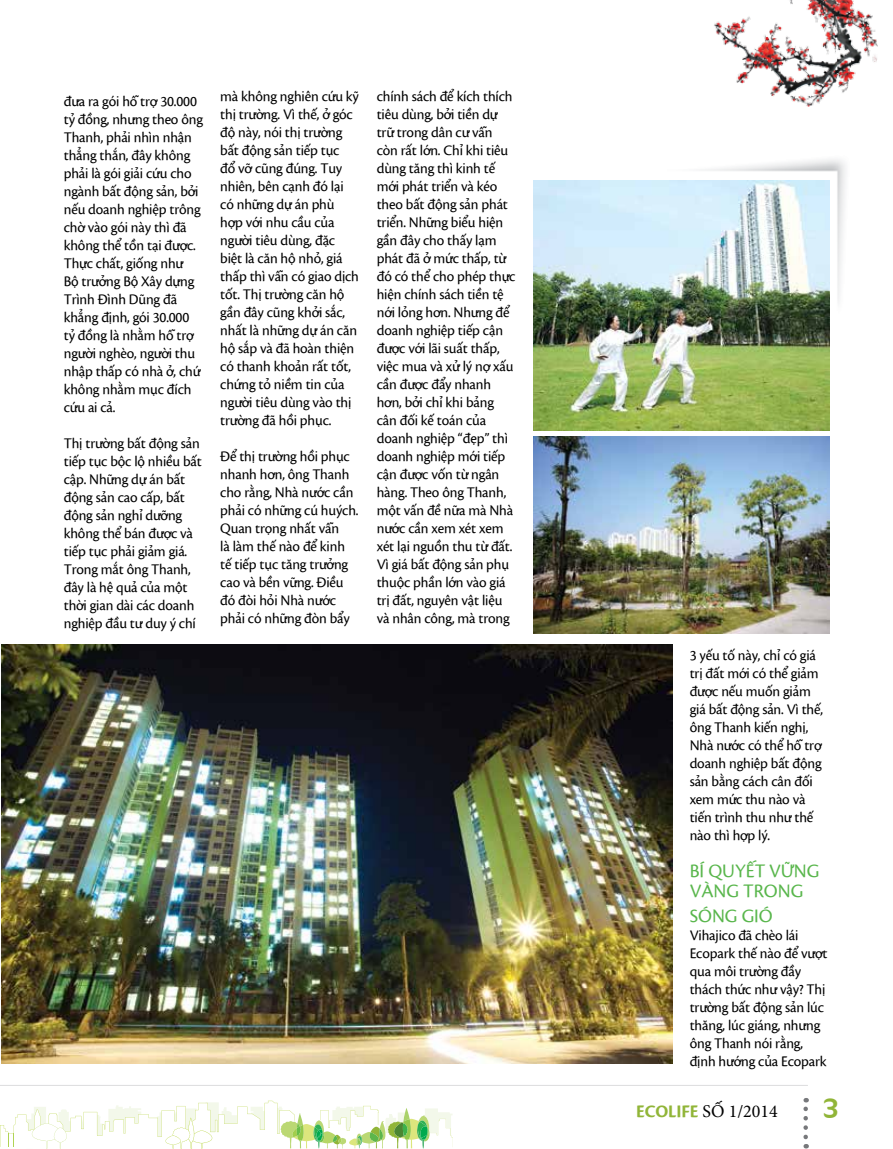
<style>
.page{position:relative;width:893px;height:1149px;background:#fff}
.page>*{position:absolute;margin:0;border:0;box-sizing:border-box;transform-origin:0 0}
.t1{font:28.5px "Cocon VU Bold";color:#91b538}
.t2{font:19.5px/19.5px "Cronos VU";color:#59b64c}
.t3{font:18px "Minion Pro";color:#000}
.t4{font:15px/18px "Cronos VU";letter-spacing:-.01em;color:#000}
.s1{font-family:"Cronos VU Bold";color:#91b538}
</style>
<div class="page">
<svg style="left:0;top:1100px;width:453px;height:48px"></svg>
<hr style="left:0;top:1084px;width:808px;height:1px;background:#dcddde">
<svg style="left:803px;top:1098px;width:5px;height:38px"></svg>
<img style="left:714px;top:0;width:164px;height:106px">
<img style="left:705px;top:159px;width:141px;height:181px">
<img style="left:533px;top:436px;width:296px;height:197px">
<img style="left:2px;top:644px;width:671px;height:419px">
<img style="left:533px;top:180px;width:296px;height:250px">
<p class="t4" style="left:64px;top:91px;width:141px">đưa ra gói hỗ trợ 30.000 tỷ đồng, nhưng theo ông<br>Thanh, phải nhìn nhận thẳng thắn, đây không phải là gói giải cứu cho ngành bất động sản, bởi nếu doanh nghiệp trông chờ vào gói này thì đã không thể tồn tại được.<br>Thực chất, giống như<br>Bộ trưởng Bộ Xây dựng<br>Trình Đình Dũng đã khẳng định, gói 30.000 tỷ đồng là nhằm hỗ trợ người nghèo, người thu nhập thấp có nhà ở, chứ không nhằm mục đích cứu ai cả.</p>
<p class="t4" style="left:64px;top:433px;width:140px">Thị trường bất động sản tiếp tục bộc lộ nhiều bất cập. Những dự án bất động sản cao cấp, bất động sản nghỉ dưỡng không thể bán được và tiếp tục phải giảm giá.<br>Trong mắt ông Thanh, đây là hệ quả của một thời gian dài các doanh nghiệp đầu tư duy ý chí</p>
<p class="t4" style="left:220px;top:86px;width:140px">mà không nghiên cứu kỹ thị trường. Vì thế, ở góc độ này, nói thị trường bất động sản tiếp tục<br>đổ vỡ cũng đúng. Tuy nhiên, bên cạnh đó lại có những dự án phù hợp với nhu cầu của người tiêu dùng, đặc biệt là căn hộ nhỏ, giá thấp thì vẫn có giao dịch tốt. Thị trường căn hộ gần đây cũng khởi sắc, nhất là những dự án căn hộ sắp và đã hoàn thiện có thanh khoản rất tốt, chứng tỏ niềm tin của người tiêu dùng vào thị trường đã hồi phục.</p>
<p class="t4" style="left:220px;top:446px;width:140px">Để thị trường hồi phục nhanh hơn, ông Thanh cho rằng, Nhà nước cần phải có những cú huých.<br>Quan trọng nhất vẫn<br>là làm thế nào để kinh tế tiếp tục tăng trưởng cao và bền vững. Điều đó đòi hỏi Nhà nước phải có những đòn bẩy</p>
<p class="t4" style="left:377px;top:86px;width:140px">chính sách để kích thích tiêu dùng, bởi tiền dự trữ trong dân cư vẫn còn rất lớn. Chỉ khi tiêu dùng tăng thì kinh tế mới phát triển và kéo theo bất động sản phát triển. Những biểu hiện gần đây cho thấy lạm phát đã ở mức thấp, từ đó có thể cho phép thực hiện chính sách tiền tệ nới lỏng hơn. Nhưng để doanh nghiệp tiếp cận được với lãi suất thấp, việc mua và xử lý nợ xấu cần được đẩy nhanh hơn, bởi chỉ khi bảng cân đối kế toán của doanh nghiệp “đẹp” thì doanh nghiệp mới tiếp cận được vốn từ ngân hàng. Theo ông Thanh, một vấn đề nữa mà Nhà nước cần xem xét xem xét lại nguồn thu từ đất.<br>Vì giá bất động sản phụ thuộc phần lớn vào giá trị đất, nguyên vật liệu và nhân công, mà trong</p>
<p class="t4" style="left:690px;top:644px;width:135px">3 yếu tố này, chỉ có giá trị đất mới có thể giảm được nếu muốn giảm giá bất động sản. Vì thế, ông Thanh kiến nghị,<br>Nhà nước có thể hỗ trợ doanh nghiệp bất động sản bằng cách cân đối xem mức thu nào và tiến trình thu như thế nào thì hợp lý.</p>
<h2 class="t2" style="left:690px;top:859px;width:117px">Bí quyết vững vàng trong</h2>
<h2 class="t2" style="left:690px;top:904px;width:85px">sóng gió</h2>
<p class="t4" style="left:690px;top:924px;width:139px">Vihajico đã chèo lái<br>Ecopark thế nào để vượt qua môi trường đầy thách thức như vậy? Thị trường bất động sản lúc thăng, lúc giáng, nhưng ông Thanh nói rằng, định hướng của Ecopark</p>
<p class="t3" style="left:636px;top:1098px;width:143px"><span class="s1">ECOLIFE</span> SỐ 1/2014</p>
<h1 class="t1" style="left:823px;top:1085px;width:18px">3</h1>
</div>
